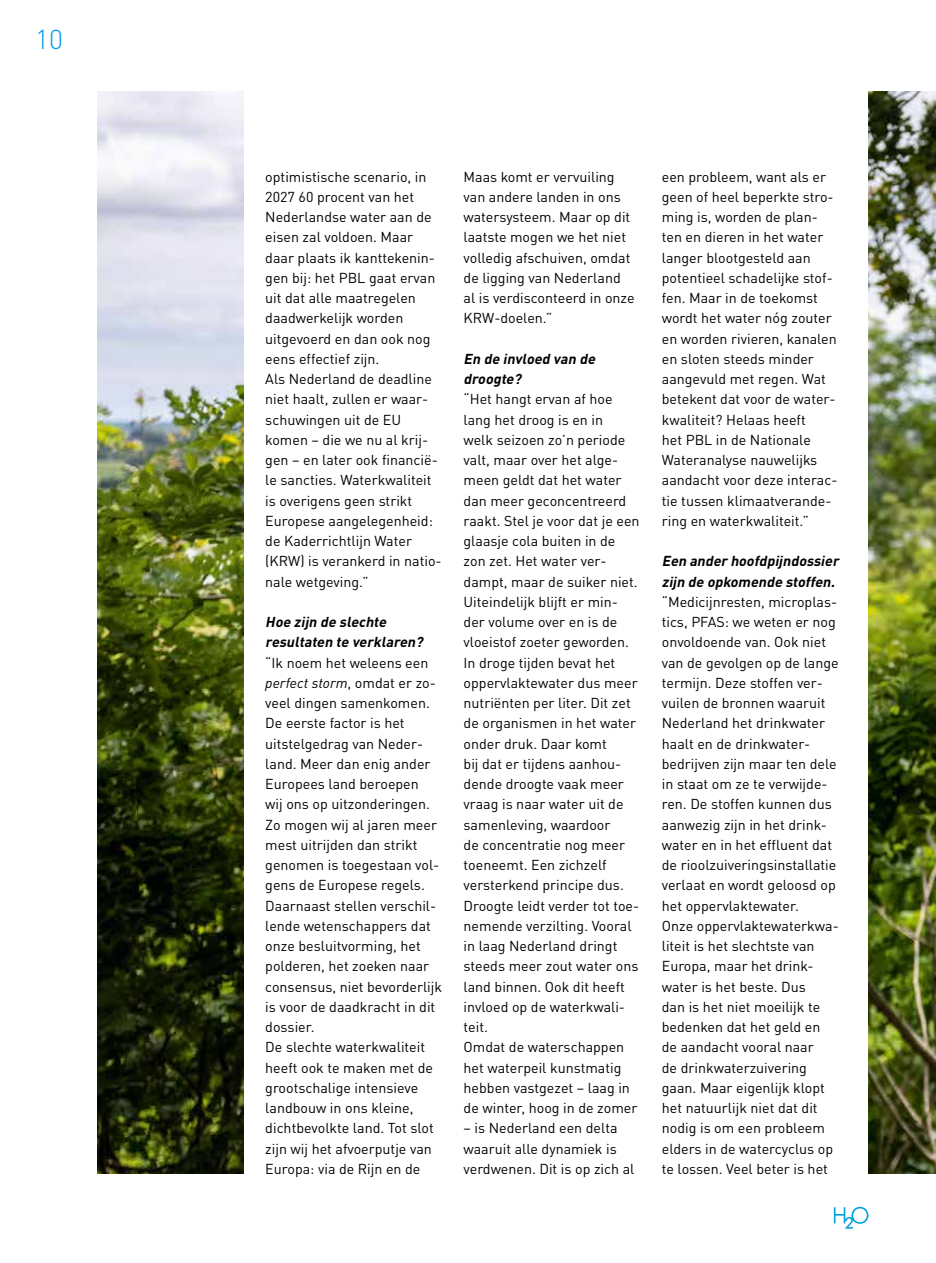
<style>
.page{position:relative;width:936px;height:1263px;background:#fff}
.page>*{position:absolute;margin:0;border:0;box-sizing:border-box;transform-origin:0 0}
.t1{font:300 27px "DIN Pro";color:#009ee3}
.t2{font:14.25px/20.2px "DIN Pro";color:#000}
.t3{font:italic 700 14.25px/20.2px "DIN Pro";color:#000}
.s1{font-style:italic}
</style>
<div class="page">
<img style="left:98px;top:92px;width:837px;height:1082px">
<div style="left:244px;top:47px;width:623px;height:1167px;background:#fff"></div>
<svg style="left:833px;top:1207px;width:35px;height:21px"></svg>
<h1 class="t1" style="left:35px;top:18px;width:29px">10</h1>
<p class="t2" style="left:265px;top:165px;width:178px">optimistische scenario, in<br>2027 60 procent van het<br>Nederlandse water aan de eisen zal voldoen. Maar daar plaats ik kanttekenin&shy;gen bij: het PBL gaat ervan uit dat alle maatregelen daadwerkelijk worden uitgevoerd en dan ook nog eens effectief zijn.<br>Als Nederland de deadline niet haalt, zullen er waar&shy;schuwingen uit de EU komen – die we nu al krij&shy;gen – en later ook financië&shy;le sancties. Waterkwaliteit is overigens geen strikt<br>Europese aangelegenheid: de Kaderrichtlijn Water (KRW) is verankerd in natio&shy;nale wetgeving.”</p>
<p class="t3" style="left:265px;top:610px;width:163px">Hoe zijn de slechte resultaten te verklaren?</p>
<p class="t2" style="left:265px;top:651px;width:178px">“Ik noem het weleens een <span class="s1">perfect storm</span>, omdat er zo&shy;veel dingen samenkomen.<br>De eerste factor is het uitstelgedrag van Neder&shy;land. Meer dan enig ander<br>Europees land beroepen<br>wij ons op uitzonderingen.<br>Zo mogen wij al jaren meer mest uitrijden dan strikt genomen is toegestaan vol&shy;gens de Europese regels.<br>Daarnaast stellen verschil&shy;lende wetenschappers dat onze besluitvorming, het polderen, het zoeken naar consensus, niet bevorderlijk is voor de daadkracht in dit dossier.<br>De slechte waterkwaliteit heeft ook te maken met de grootschalige intensieve landbouw in ons kleine, dichtbevolkte land. Tot slot zijn wij het afvoerputje van<br>Europa: via de Rijn en de</p>
<p class="t2" style="left:463px;top:165px;width:172px">Maas komt er vervuiling van andere landen in ons watersysteem. Maar op dit laatste mogen we het niet volledig afschuiven, omdat de ligging van Nederland al is verdisconteerd in onze<br>KRW-doelen.”</p>
<p class="t3" style="left:463px;top:347px;width:137px">En de invloed van de droogte?</p>
<p class="t2" style="left:463px;top:388px;width:177px">“Het hangt ervan af hoe lang het droog is en in<br>welk seizoen zo’n periode valt, maar over het alge&shy;meen geldt dat het water dan meer geconcentreerd raakt. Stel je voor dat je een glaasje cola buiten in de zon zet. Het water ver&shy;dampt, maar de suiker niet.<br>Uiteindelijk blijft er min&shy;der volume over en is de vloeistof zoeter geworden.<br>In droge tijden bevat het oppervlaktewater dus meer nutriënten per liter. Dit zet de organismen in het water onder druk. Daar komt<br>bij dat er tijdens aanhou&shy;dende droogte vaak meer vraag is naar water uit de samenleving, waardoor<br>de concentratie nog meer toeneemt. Een zichzelf versterkend principe dus.<br>Droogte leidt verder tot toe&shy;nemende verzilting. Vooral in laag Nederland dringt steeds meer zout water ons land binnen. Ook dit heeft invloed op de waterkwali&shy;teit.<br>Omdat de waterschappen het waterpeil kunstmatig hebben vastgezet – laag in de winter, hoog in de zomer</p>
<p class="t2" style="left:463px;top:1117px;width:172px">– is Nederland een delta waaruit alle dynamiek is verdwenen. Dit is op zich al</p>
<p class="t2" style="left:661px;top:165px;width:177px">een probleem, want als er geen of heel beperkte stro&shy;ming is, worden de plan&shy;ten en dieren in het water langer blootgesteld aan potentieel schadelijke stof&shy;fen. Maar in de toekomst wordt het water nóg zouter en worden rivieren, kanalen en sloten steeds minder aangevuld met regen. Wat betekent dat voor de water&shy;kwaliteit? Helaas heeft<br>het PBL in de Nationale<br>Wateranalyse nauwelijks aandacht voor deze interac&shy;tie tussen klimaatverande&shy;ring en waterkwaliteit.”</p>
<p class="t3" style="left:661px;top:549px;width:182px">Een anderhoofdpijndossier zijn de opkomende stoffen.</p>
<p class="t2" style="left:661px;top:590px;width:178px">“Medicijnresten, microplas&shy;tics, PFAS: we weten er nog onvoldoende van. Ook niet van de gevolgen op de lange termijn. Deze stoffen ver&shy;vuilen de bronnen waaruit<br>Nederland het drinkwater haalt en de drinkwater&shy;bedrijven zijn maar ten dele in staat om ze te verwijde&shy;ren. De stoffen kunnen dus aanwezig zijn in het drink&shy;water en in het effluent dat de rioolzuiveringsinstallatie verlaat en wordt geloosd op het oppervlaktewater.<br>Onze oppervlaktewaterkwa&shy;liteit is het slechtste van<br>Europa, maar het drink&shy;water is het beste. Dus<br>dan is het niet moeilijk te bedenken dat het geld en de aandacht vooral naar<br>de drinkwaterzuivering gaan. Maar eigenlijk klopt het natuurlijk niet dat dit nodig is om een probleem elders in de watercyclus op te lossen. Veel beter is het</p>
</div>
